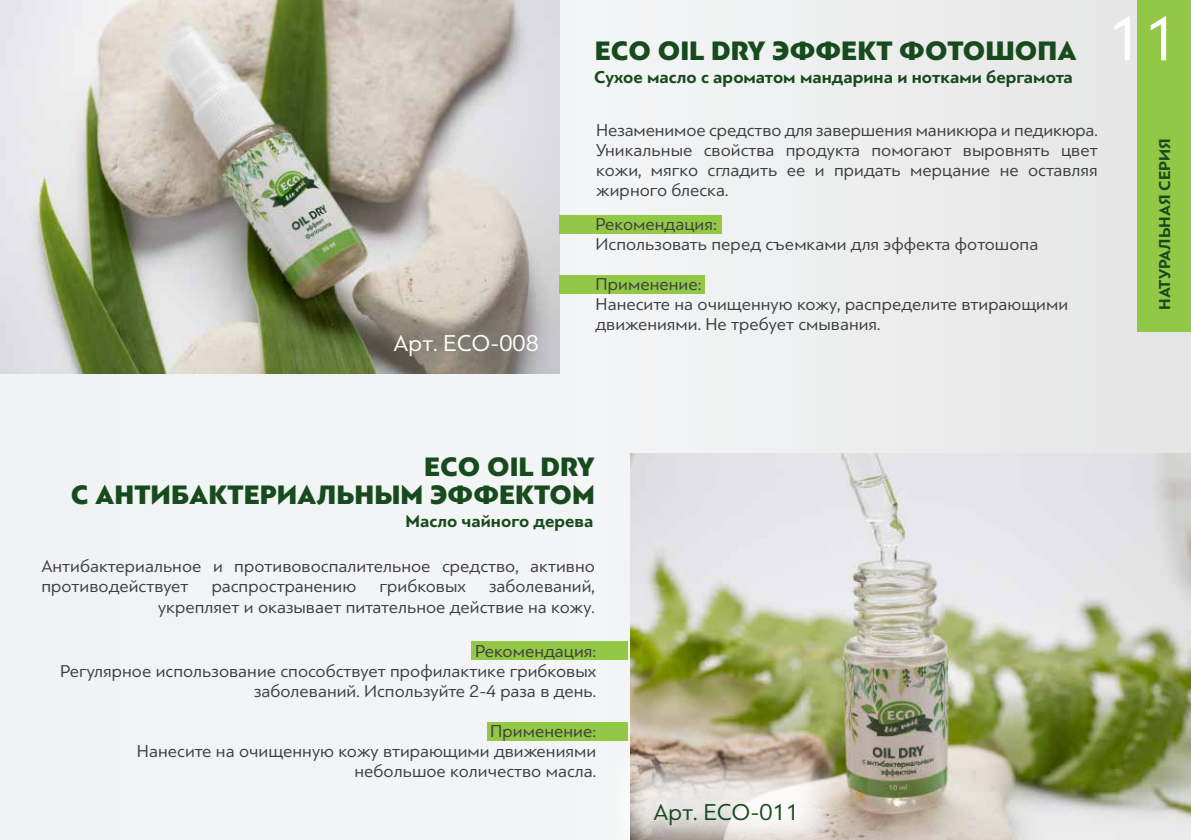
<style>
.page{position:relative;width:1191px;height:840px;background:#fff}
.page>*{position:absolute;margin:0;border:0;box-sizing:border-box;transform-origin:0 0}
.t1{font:66px "PF Bague Sans Pro";color:#fff}
.t2{font:900 28px/28px "PF Bague Sans Pro";color:#174a1c;text-align:right}
.t3{font:24px "PF Bague Sans Pro";color:#fff}
.t4{font:24px "PF Bague Sans Pro";color:#174a1c}
.t5{font:18px/20px "PF Bague Sans Pro";color:#3e3d3f}
.t6{font:700 18px "PF Bague Sans Pro";color:#174a1c}
.t7{font:700 16.6px "PF Bague Sans Pro";color:#174a1c}
</style>
<div class="page">
<div style="left:0;top:0;width:1191px;height:839px;background:#f1f3f4"></div>
<img style="left:630px;top:453px;width:561px;height:386px">
<img style="left:0;top:0;width:559px;height:373px">
<div style="left:559px;top:215px;width:162px;height:19px;background:#92c846"></div>
<div style="left:559px;top:275px;width:146px;height:19px;background:#92c846"></div>
<div style="left:471px;top:640px;width:157px;height:19px;background:#92c846"></div>
<div style="left:488px;top:722px;width:140px;height:18px;background:#92c846"></div>
<div style="left:1137px;top:0;width:54px;height:332px;background:#92c846"></div>
<img style="left:550px;top:696px;width:342px;height:143px">
<img style="left:548px;top:0;width:12px;height:52px">
<h3 class="t3" style="left:393px;top:329px;width:147px">Арт. ECO-008</h3>
<h2 class="t2" style="left:595px;top:37px;width:483px">ECO OIL DRY ЭФФЕКТ ФОТОШОПА</h2>
<p class="t6" style="left:594px;top:66px;width:480px">Сухое масло с ароматом мандарина и нотками бергамота</p>
<p class="t5" style="left:596px;top:120px;width:503px;text-align:justify">Незаменимое средство для завершения маникюра и педикюра.<br>Уникальные свойства продукта помогают выровнять цвет кожи, мягко сгладить ее и придать мерцание не оставляя жирного блеска.</p>
<p class="t5" style="left:595px;top:214px;width:444px">Рекомендация:<br>Использовать перед съемками для эффекта фотошопа</p>
<p class="t5" style="left:595px;top:274px;width:474px">Применение:<br>Нанесите на очищенную кожу, распределите втирающими движениями. Не требует смывания.</p>
<h1 class="t1" style="left:1107px;top:0;width:74px">11</h1>
<p class="t7" style="left:1154px;top:309px;width:173px;rotate:-90deg">НАТУРАЛЬНАЯ СЕРИЯ</p>
<h2 class="t2" style="left:71px;top:452px;width:525px">ECO OIL DRY<br>С АНТИБАКТЕРИАЛЬНЫМ ЭФФЕКТОМ</h2>
<p class="t6" style="left:405px;top:510px;width:189px">Масло чайного дерева</p>
<p class="t5" style="left:41px;top:556px;width:555px">Антибактериальное и противовоспалительное средство, активно противодействует</p>
<p class="t5" style="left:158px;top:576px;width:438px;text-align:right">заболеваний,<br>укрепляет и оказывает питательное действие на кожу.</p>
<p class="t5" style="left:212px;top:576px;width:146px">распространению</p>
<p class="t5" style="left:379px;top:576px;width:88px">грибковых</p>
<p class="t5" style="left:60px;top:640px;width:538px;text-align:right">Рекомендация:<br>Регулярное использование способствует профилактике грибковых заболеваний. Используйте 2-4 раза в день.</p>
<p class="t5" style="left:137px;top:720px;width:461px;text-align:right">Применение:<br>Нанесите на очищенную кожу втирающими движениями небольшое количество масла.</p>
<h3 class="t4" style="left:653px;top:798px;width:147px">Арт. ECO-011</h3>
</div>
